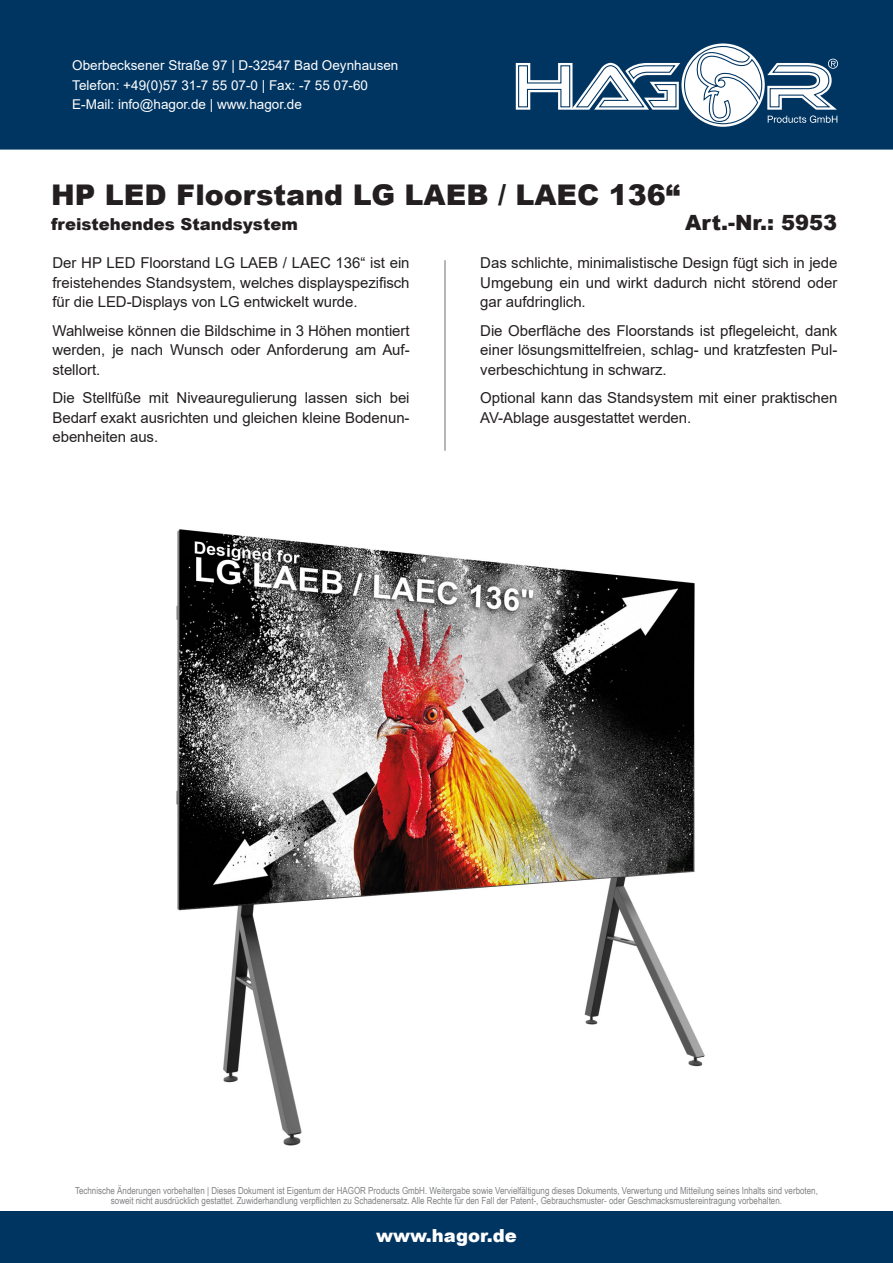
<style>
.page{position:relative;width:893px;height:1263px;background:#fff}
.page>*{position:absolute;margin:0;border:0;box-sizing:border-box;transform-origin:0 0}
.t1{font:900 28.5px "Arial";color:#231f20}
.t2{font:900 21px "Arial";color:#231f20}
.t3{font:900 18px "Arial";color:#fff}
.t4{font:900 16.5px "Arial";color:#231f20}
.t5{font:15px/19.5px "Arial";letter-spacing:-.005em;color:#231f20;text-align:justify}
.t6{font:13.5px/19.5px "Arial";color:#fff}
.t7{font:9.75px/10.5px "Arial Narrow";color:#808285;text-align:center}
</style>
<div class="page">
<div style="left:0;top:1212px;width:893px;height:51px;background:#003562"></div>
<div style="left:0;top:0;width:893px;height:150px;background:#003562"></div>
<hr style="left:444px;top:260px;width:2px;height:191px;background:#9d9fa2">
<svg style="left:483px;top:39px;width:376px;height:92px"></svg>
<img style="left:176px;top:529px;width:529px;height:617px">
<p class="t6" style="left:72px;top:56px;width:328px">Oberbecksener Straße 97 | D-32547 Bad Oeynhausen<br>Telefon: +49(0)57 31-7 55 07-0 | Fax: -7 55 07-60<br>E-Mail: info@hagor.de | www.hagor.de</p>
<h1 class="t1" style="left:51px;top:174px;width:631px">HP LED Floorstand LG LAEB / LAEC 136“</h1>
<p class="t4" style="left:51px;top:212px;width:248px">freistehendes Standsystem</p>
<h2 class="t2" style="left:685px;top:208px;width:154px">Art.-Nr.: 5953</h2>
<p class="t5" style="left:53px;top:253px;width:359px">Der HP LED Floorstand LG LAEB / LAEC 136“ ist ein freistehendes Standsystem, welches displayspezifisch für die LED-Displays von LG entwickelt wurde.</p>
<p class="t5" style="left:53px;top:321px;width:359px">Wahlweise können die Bildschime in 3 Höhen montiert werden, je nach Wunsch oder Anforderung am Auf&shy;stellort.</p>
<p class="t5" style="left:53px;top:388px;width:359px">Die Stellfüße mit Niveauregulierung lassen sich bei Bedarf exakt ausrichten und gleichen kleine Bodenun&shy;ebenheiten aus.</p>
<p class="t5" style="left:480px;top:253px;width:359px">Das schlichte, minimalistische Design fügt sich in jede Umgebung ein und wirkt dadurch nicht störend oder gar aufdringlich.</p>
<p class="t5" style="left:480px;top:321px;width:359px">Die Oberfläche des Floorstands ist pflegeleicht, dank einer lösungsmittelfreien, schlag- und kratzfesten Pul&shy;verbeschichtung in schwarz.</p>
<p class="t5" style="left:480px;top:388px;width:359px">Optional kann das Standsystem mit einer praktischen<br>AV-Ablage ausgestattet werden.</p>
<p class="t7" style="left:75px;top:1184px;width:744px">Technische Änderungen vorbehalten | Dieses Dokument ist Eigentum der HAGOR Products GmbH. Weitergabe sowie Vervielfältigung dieses Dokuments, Verwertung und Mitteilung seines Inhalts sind verboten, soweit nicht ausdrücklich gestattet. Zuwiderhandlung verpflichten zu Schadenersatz. Alle Rechte für den Fall der Patent-, Gebrauchsmuster- oder Geschmacksmustereintragung vorbehalten.</p>
<p class="t3" style="left:376px;top:1222px;width:142px">www.hagor.de</p>
</div>
